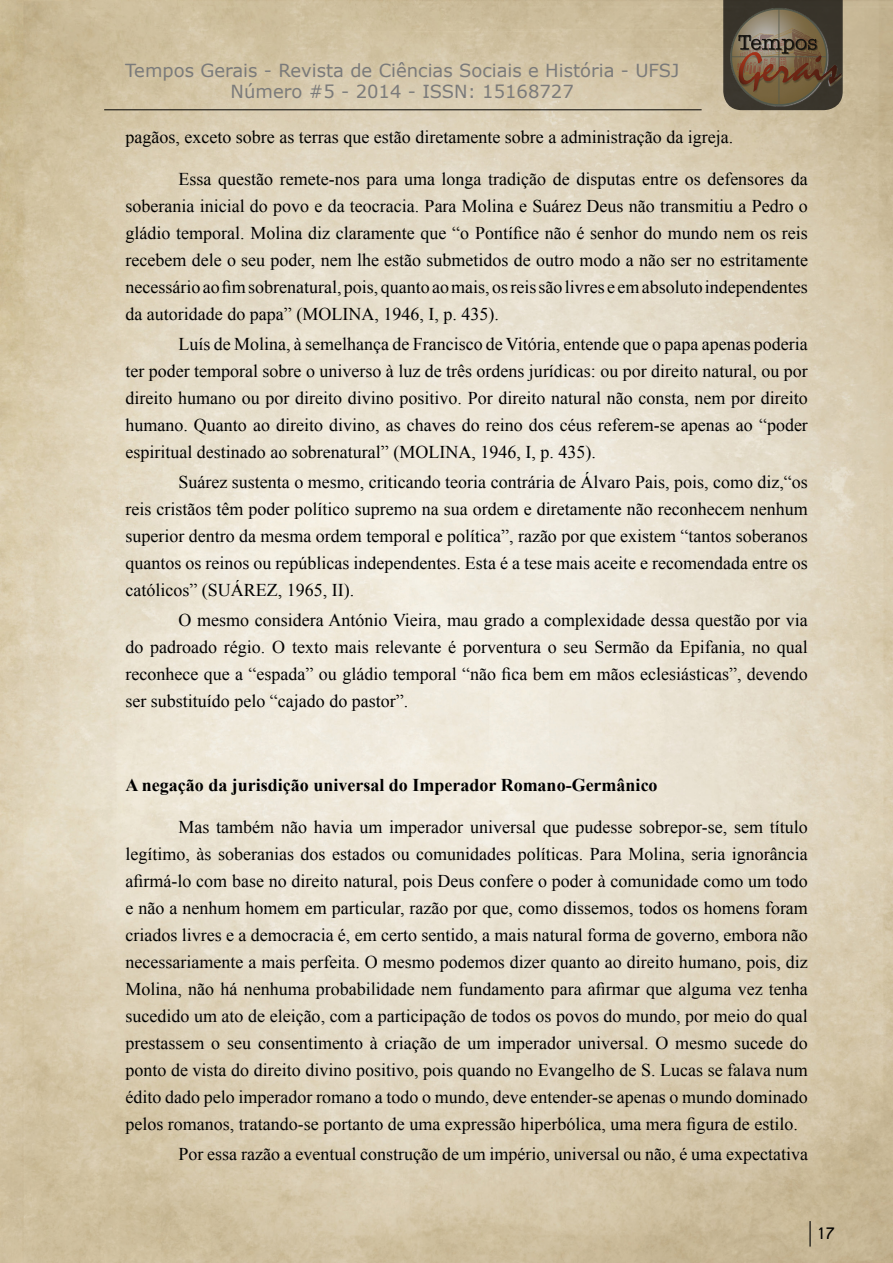
<style>
.page{position:relative;width:893px;height:1263px;background:#fff}
.page>*{position:absolute;margin:0;border:0;box-sizing:border-box;transform-origin:0 0}
.t1{font:18px/27px "Times New Roman";color:#000;text-align:justify}
.t2{font:18px/21.6px "Verdana";color:#7a7a7a;text-align:center}
.t3{font:700 18px "Times New Roman";color:#000}
.t4{font:18px "Raavi";color:#000}
</style>
<div class="page">
<img style="left:0;top:0;width:893px;height:1263px">
<hr style="left:104px;top:109px;width:598px;height:1px;background:#000">
<svg style="left:723px;top:0;width:120px;height:110px"></svg>
<img style="left:724px;top:4px;width:169px;height:106px">
<hr style="left:809px;top:1221px;width:2px;height:25px;background:#000">
<p class="t2" style="left:125px;top:59px;width:556px">Tempos Gerais - Revista de Ciências Sociais e História - UFSJ<br>Número #5 - 2014 - ISSN: 15168727</p>
<p class="t1" style="left:125px;top:123px;width:609px">pagãos, exceto sobre as terras que estão diretamente sobre a administração da igreja.</p>
<p class="t1" style="left:125px;top:165px;width:684px;text-indent:53px">Essa questão remete-nos para uma longa tradição de disputas entre os defensores da soberania inicial do povo e da teocracia. Para Molina e Suárez Deus não transmitiu a Pedro o gládio temporal. Molina diz claramente que “o Pontífice não é senhor do mundo nem os reis recebem dele o seu poder, nem lhe estão submetidos de outro modo a não ser no estritamente necessário ao fim sobrenatural, pois, quanto ao mais, os reis são livres e em absoluto independentes da autoridade do papa” (MOLINA, 1946, I, p. 435).</p>
<p class="t1" style="left:125px;top:330px;width:684px;text-indent:53px">Luís de Molina, à semelhança de Francisco de Vitória, entende que o papa apenas poderia ter poder temporal sobre o universo à luz de três ordens jurídicas: ou por direito natural, ou por direito humano ou por direito divino positivo. Por direito natural não consta, nem por direito humano. Quanto ao direito divino, as chaves do reino dos céus referem-se apenas ao “poder espiritual destinado ao sobrenatural” (MOLINA, 1946, I, p. 435).</p>
<p class="t1" style="left:125px;top:468px;width:684px;text-indent:53px">Suárez sustenta o mesmo, criticando teoria contrária de Álvaro Pais, pois, como diz,“os reis cristãos têm poder político supremo na sua ordem e diretamente não reconhecem nenhum superior dentro da mesma ordem temporal e política”, razão por que existem “tantos soberanos quantos os reinos ou repúblicas independentes. Esta é a tese mais aceite e recomendada entre os católicos” (SUÁREZ, 1965, II).</p>
<p class="t1" style="left:125px;top:606px;width:684px;text-indent:53px">O mesmo considera António Vieira, mau grado a complexidade dessa questão por via do padroado régio. O texto mais relevante é porventura o seu Sermão da Epifania, no qual reconhece que a “espada” ou gládio temporal “não fica bem em mãos eclesiásticas”, devendo ser substituído pelo “cajado do pastor”.</p>
<p class="t3" style="left:125px;top:772px;width:534px">A negação da jurisdição universal do Imperador Romano-Germânico</p>
<p class="t1" style="left:125px;top:813px;width:684px;text-indent:53px">Mas também não havia um imperador universal que pudesse sobrepor-se, sem título legítimo, às soberanias dos estados ou comunidades políticas. Para Molina, seria ignorância afirmá-lo com base no direito natural, pois Deus confere o poder à comunidade como um todo e não a nenhum homem em particular, razão por que, como dissemos, todos os homens foram criados livres e a democracia é, em certo sentido, a mais natural forma de governo, embora não necessariamente a mais perfeita. O mesmo podemos dizer quanto ao direito humano, pois, diz Molina, não há nenhuma probabilidade nem fundamento para afirmar que alguma vez tenha sucedido um ato de eleição, com a participação de todos os povos do mundo, por meio do qual prestassem o seu consentimento à criação de um imperador universal. O mesmo sucede do ponto de vista do direito divino positivo, pois quando no Evangelho de S. Lucas se falava num édito dado pelo imperador romano a todo o mundo, deve entender-se apenas o mundo dominado pelos romanos, tratando-se portanto de uma expressão hiperbólica, uma mera figura de estilo.</p>
<p class="t1" style="left:179px;top:1140px;width:631px">Por essa razão a eventual construção de um império, universal ou não, é uma expectativa</p>
<p class="t4" style="left:817px;top:1222px;width:19px">17</p>
</div>
